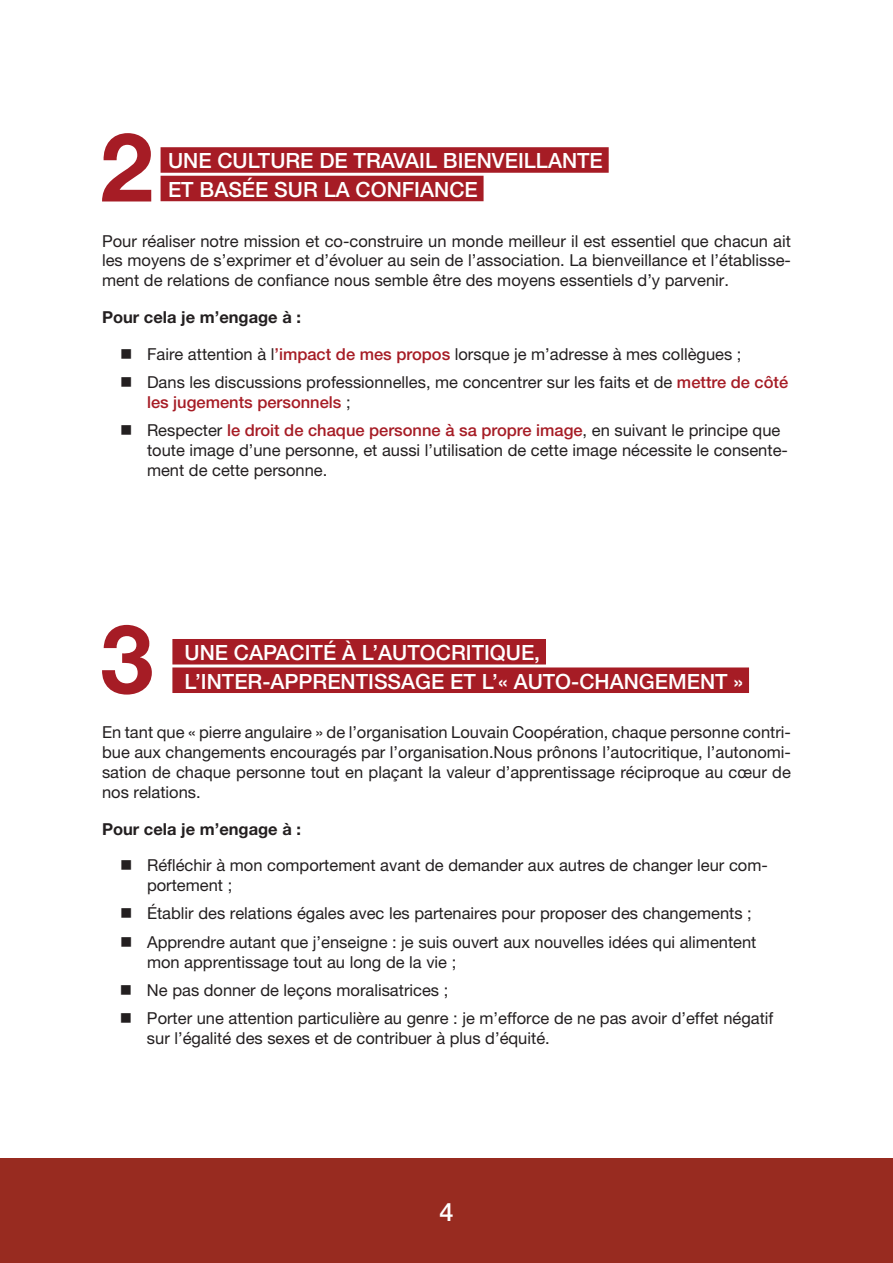
<style>
.page{position:relative;width:893px;height:1263px;background:#fff}
.page>*{position:absolute;margin:0;border:0;box-sizing:border-box;transform-origin:0 0}
.t1{font:700 95.7px "Helvetica Neue LT Pro";color:#a61c25}
.t2{font:500 25.5px "Helvetica Neue LT Pro";color:#fff}
.t3{font:500 21px/28.5px "Helvetica Neue LT Pro";color:#fff}
.t4{font:16.5px/19.8px "Helvetica Neue LT Pro";color:#231f20}
.t5{font:500 16.5px/28.3px "Helvetica Neue LT Pro";color:#a61c25}
.t6{font:700 16.5px "Helvetica Neue LT Pro";color:#231f20}
.s1{font-weight:500;color:#a61c25}
.s2{font-weight:400;color:#231f20}
</style>
<div class="page">
<div style="left:0;top:1159px;width:893px;height:104px;background:#982b20"></div>
<div style="left:161px;top:147px;width:448px;height:26px;background:#a61c25"></div>
<div style="left:161px;top:176px;width:323px;height:25px;background:#a61c25"></div>
<div style="left:172px;top:639px;width:374px;height:25px;background:#a61c25"></div>
<div style="left:172px;top:667px;width:577px;height:26px;background:#a61c25"></div>
<h1 class="t1" style="left:100px;top:108px;width:55px">2</h1>
<p class="t3" style="left:168px;top:147px;width:436px">UNE CULTURE DE TRAVAIL BIENVEILLANTE<br>ET BASÉE SUR LA CONFIANCE</p>
<p class="t4" style="left:102px;top:231px;width:690px;text-align:justify">Pour réaliser notre mission et co-construire un monde meilleur il est essentiel que chacun ait les moyens de s’exprimer et d’évoluer au sein de l’association. La bienveillance et l’établisse&shy;ment de relations de confiance nous semble être des moyens essentiels d’y parvenir.</p>
<p class="t6" style="left:102px;top:307px;width:200px">Pour cela je m’engage à :</p>
<p class="t4" style="left:147px;top:339px;width:643px;line-height:28.3px">Faire attention à l<span class="s1">’impact de mes propos</span> lorsque je m’adresse à mes collègues ;<br>Dans les discussions professionnelles, me concentrer sur les faits et de <span class="s1">mettre de côté</span></p>
<p class="t5" style="left:147px;top:388px;width:635px">les jugements personnels <span class="s2">;<br>Respecter</span> le droit de chaque personne à sa propre image<span class="s2">, en suivant le principe que</span></p>
<p class="t4" style="left:147px;top:440px;width:642px">toute image d’une personne, et aussi l’utilisation de cette image nécessite le consente&shy;ment de cette personne.</p>
<h1 class="t1" style="left:100px;top:600px;width:55px">3</h1>
<p class="t3" style="left:185px;top:638px;width:560px">UNE CAPACITÉ À L’AUTOCRITIQUE,<br>L’INTER-APPRENTISSAGE ET L’« AUTO-CHANGEMENT »</p>
<p class="t4" style="left:102px;top:722px;width:690px;text-align:justify">En tant que « pierre angulaire » de l’organisation Louvain Coopération, chaque personne contri&shy;bue aux changements encouragés par l’organisation.Nous prônons l’autocritique, l’autonomi&shy;sation de chaque personne tout en plaçant la valeur d’apprentissage réciproque au cœur de nos relations.</p>
<p class="t6" style="left:102px;top:818px;width:200px">Pour cela je m’engage à :</p>
<p class="t4" style="left:147px;top:855px;width:622px">Réfléchir à mon comportement avant de demander aux autres de changer leur com&shy;portement ;</p>
<p class="t4" style="left:147px;top:899px;width:611px;line-height:28.3px">Établir des relations égales avec les partenaires pour proposer des changements ;<br>Apprendre autant que j’enseigne : je suis ouvert aux nouvelles idées qui alimentent</p>
<p class="t4" style="left:147px;top:947px;width:628px;line-height:28.3px">mon apprentissage tout au long de la vie ;<br>Ne pas donner de leçons moralisatrices ;<br>Porter une attention particulière au genre : je m’efforce de ne pas avoir d’effet négatif</p>
<p class="t4" style="left:147px;top:1028px;width:404px">sur l’égalité des sexes et de contribuer à plus d’équité.</p>
<h2 class="t2" style="left:439px;top:1196px;width:16px">4</h2>
</div>
